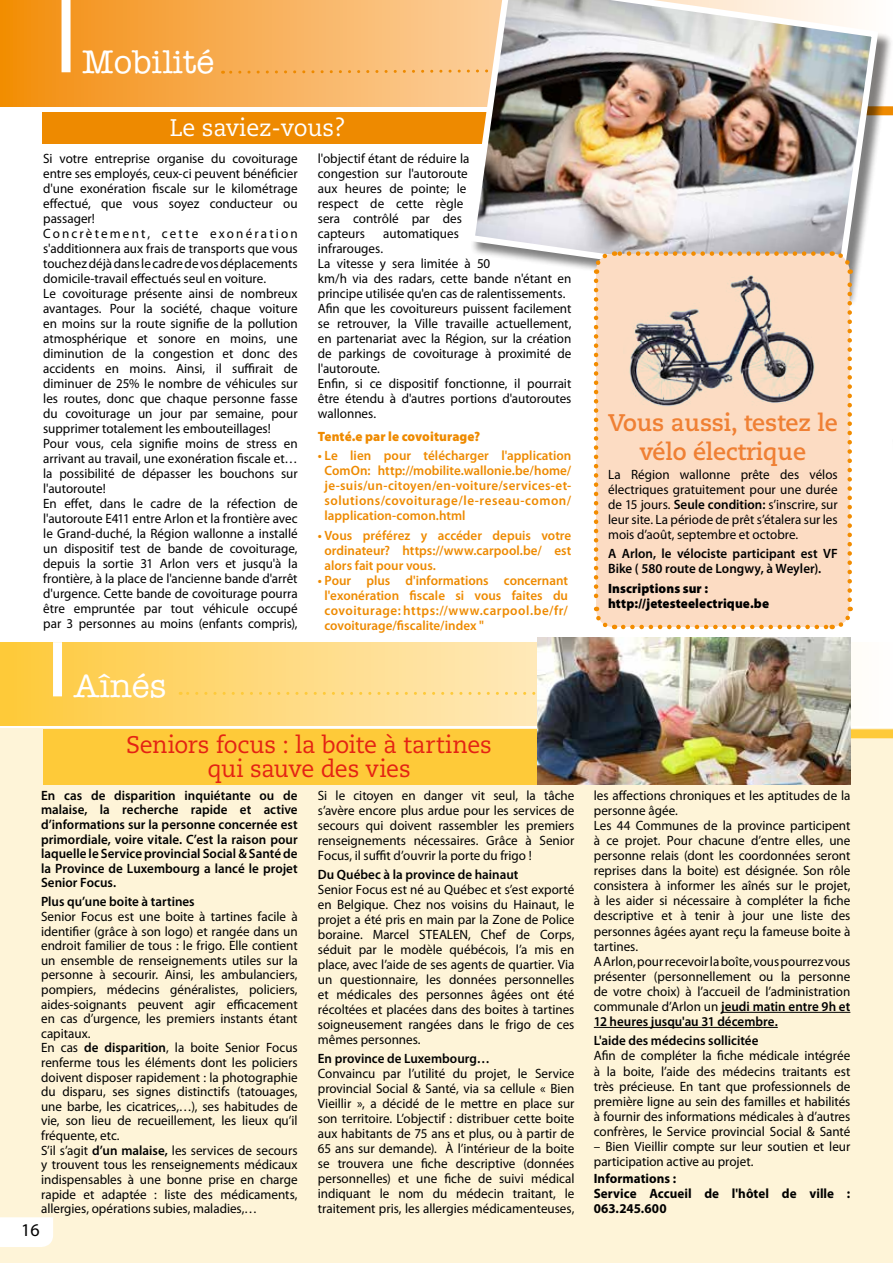
<style>
.page{position:relative;width:893px;height:1263px;background:#fff}
.page>*{position:absolute;margin:0;border:0;box-sizing:border-box;transform-origin:0 0}
.t1{font:500 33px "American Typewriter";color:#fff}
.t2{font:24px/24px "Caecilia LT Std";letter-spacing:-.005em;color:#e42313;text-align:center}
.t3{font:700 24px/28.8px "Caecilia LT Std";letter-spacing:-.005em;color:#ef8034;text-align:center}
.t4{font:24px "Caecilia LT Std";letter-spacing:-.005em;color:#fff}
.t5{font:18px "Myriad Pro";color:#000}
.t6{font:13.5px/15px "Myriad Pro";color:#000}
.t7{font:600 13.5px/14.5px "Myriad Pro";color:#000;text-align:justify}
.t8{font:600 13.5px/15px "Myriad Pro";letter-spacing:.005em;color:#ee8a00;text-align:justify}
.t9{font:700 13.5px/15.1px "Myriad Pro";letter-spacing:.005em;color:#000}
.t10{font:900 13.5px/15px "Myriad Pro";letter-spacing:.005em;color:#000}
.t11{font:900 13.5px "Myriad Pro";letter-spacing:.005em;color:#ee8a00}
.s1{font-weight:600}
</style>
<div class="page">
<div style="left:0;top:728px;width:893px;height:535px;background:#fef4d8"></div>
<div style="left:0;top:1217px;width:53px;height:30px;background:#fff"></div>
<svg style="left:0;top:0;width:465px;height:106px;background:#f7ab4f"></svg>
<div style="left:62px;top:0;width:9px;height:72px;background:#fff"></div>
<svg style="left:223px;top:66px;width:242px;height:9px;background:#f8b667"></svg>
<div style="left:43px;top:113px;width:807px;height:31px;background:#ee8a00"></div>
<div style="left:470px;top:0;width:423px;height:308px;background:#000;opacity:.5"></div>
<img style="left:465px;top:0;width:417px;height:297px">
<div style="left:596px;top:254px;width:254px;height:373px;background:#fcdcc3;border-radius:18px"></div>
<svg style="left:592px;top:281px;width:23px;height:349px"></svg>
<svg style="left:623px;top:607px;width:230px;height:23px"></svg>
<svg style="left:831px;top:249px;width:22px;height:351px"></svg>
<svg style="left:591px;top:250px;width:232px;height:24px"></svg>
<img style="left:624px;top:269px;width:198px;height:138px">
<svg style="left:0;top:642px;width:851px;height:83px;background:#fed97c"></svg>
<div style="left:53px;top:642px;width:9px;height:54px;background:#fff"></div>
<svg style="left:180px;top:692px;width:357px;height:3px"></svg>
<div style="left:843px;top:729px;width:50px;height:9px;background:#feca39"></div>
<div style="left:43px;top:729px;width:531px;height:56px;background:#feca39"></div>
<hr style="left:721px;top:1012px;width:129px;height:1px;background:#000">
<hr style="left:594px;top:1027px;width:184px;height:1px;background:#000">
<img style="left:537px;top:637px;width:313px;height:148px">
<h1 class="t1" style="left:82px;top:43px;width:133px">Mobilité</h1>
<h2 class="t4" style="left:170px;top:114px;width:177px">Le saviez-vous?</h2>
<p class="t6" style="left:43px;top:150px;width:256px">Si votre entreprise organise du covoiturage entre ses employés, ceux-ci peuvent bénéficier d'une exonération fiscale sur le kilométrage effectué, que vous soyez conducteur ou passager!<br>Concrètement, cette exonération s'additionnera aux frais de transports que vous touchez déjà dans le cadre de vos déplacements domicile-travail effectués seul en voiture.<br>Le covoiturage présente ainsi de nombreux avantages. Pour la société, chaque voiture en moins sur la route signifie de la pollution atmosphérique et sonore en moins, une diminution de la congestion et donc des accidents en moins. Ainsi, il suffirait de diminuer de 25% le nombre de véhicules sur les routes, donc que chaque personne fasse du covoiturage un jour par semaine, pour supprimer totalement les embouteillages!<br>Pour vous, cela signifie moins de stress en arrivant au travail, une exonération fiscale et… la possibilité de dépasser les bouchons sur l'autoroute!<br>En effet, dans le cadre de la réfection de l'autoroute E411 entre Arlon et la frontière avec le Grand-duché, la Région wallonne a installé un dispositif test de bande de covoiturage, depuis la sortie 31 Arlon vers et jusqu'à la frontière, à la place de l'ancienne bande d'arrêt d'urgence. Cette bande de covoiturage pourra être empruntée par tout véhicule occupé par 3 personnes au moins (enfants compris),</p>
<p class="t6" style="left:318px;top:150px;width:153px">l'objectif étant de réduire la congestion sur l'autoroute aux heures de pointe; le respect de cette règle sera contrôlé par des capteurs</p>
<p class="t6" style="left:383px;top:225px;width:77px">automatiques</p>
<p class="t6" style="left:318px;top:240px;width:255px">infrarouges.<br>La vitesse y sera limitée à 50<br>km/h via des radars, cette bande n'étant en principe utilisée qu'en cas de ralentissements.<br>Afin que les covoitureurs puissent facilement se retrouver, la Ville travaille actuellement, en partenariat avec la Région, sur la création de parkings de covoiturage à proximité de l'autoroute.<br>Enfin, si ce dispositif fonctionne, il pourrait être étendu à d'autres portions d'autoroutes wallonnes.</p>
<p class="t11" style="left:318px;top:427px;width:164px">Tenté.e par le covoiturage?</p>
<p class="t8" style="left:325px;top:448px;width:248px;text-indent:-7px">• Le lien pour télécharger l'application ComOn: http://mobilite.wallonie.be/home/ je-suis/un-citoyen/en-voiture/services-et&shy;solutions/covoiturage/le-reseau-comon/ lapplication-comon.html</p>
<p class="t8" style="left:325px;top:527px;width:248px;text-indent:-7px">• Vous préférez y accéder depuis votre ordinateur? https://www.carpool.be/ est alors fait pour vous.</p>
<p class="t8" style="left:325px;top:572px;width:245px;text-indent:-7px">• Pour plus d'informations concernant l'exonération fiscale si vous faites du covoiturage: https://www.carpool.be/fr/ covoiturage/fiscalite/index "</p>
<h1 class="t1" style="left:74px;top:667px;width:95px">Aînés</h1>
<h2 class="t2" style="left:126px;top:733px;width:367px">Seniors focus : la boite à tartines qui sauve des vies</h2>
<p class="t6" style="left:318px;top:787px;width:258px;text-align:justify">Si le citoyen en danger vit seul, la tâche s’avère encore plus ardue pour les services de secours qui doivent rassembler les premiers renseignements nécessaires. Grâce à Senior Focus, il suffit d’ouvrir la porte du frigo !</p>
<p class="t7" style="left:318px;top:867px;width:202px">Du Québec à la province de hainaut</p>
<p class="t6" style="left:318px;top:882px;width:258px;text-align:justify">Senior Focus est né au Québec et s’est exporté en Belgique. Chez nos voisins du Hainaut, le projet a été pris en main par la Zone de Police boraine. Marcel STEALEN, Chef de Corps, séduit par le modèle québécois, l’a mis en place, avec l’aide de ses agents de quartier. Via un questionnaire, les données personnelles et médicales des personnes âgées ont été récoltées et placées dans des boites à tartines soigneusement rangées dans le frigo de ces mêmes personnes.</p>
<p class="t7" style="left:318px;top:1051px;width:174px">En province de Luxembourg…</p>
<p class="t6" style="left:318px;top:1066px;width:258px;text-align:justify">Convaincu par l’utilité du projet, le Service provincial Social &amp; Santé, via sa cellule « Bien Vieillir », a décidé de le mettre en place sur son territoire. L’objectif : distribuer cette boite aux habitants de 75 ans et plus, ou à partir de 65 ans sur demande). À l’intérieur de la boite se trouvera une fiche descriptive (données personnelles) et une fiche de suivi médical indiquant le nom du médecin traitant, le traitement pris, les allergies médicamenteuses,</p>
<p class="t7" style="left:41px;top:788px;width:258px">En cas de disparition inquiétante ou de malaise, la recherche rapide et active d’informations sur la personne concernée est primordiale, voire vitale. C’est la raison pour laquelle le Service provincial Social &amp; Santé de la Province de Luxembourg a lancé le projet Senior Focus.</p>
<p class="t7" style="left:41px;top:894px;width:155px">Plus qu’une boite à tartines</p>
<p class="t6" style="left:41px;top:909px;width:258px;line-height:14.5px">Senior Focus est une boite à tartines facile à identifier (grâce à son logo) et rangée dans un endroit familier de tous : le frigo. Elle contient un ensemble de renseignements utiles sur la personne à secourir. Ainsi, les ambulanciers, pompiers, médecins généralistes, policiers, aides-soignants peuvent agir efficacement en cas d’urgence, les premiers instants étant capitaux.<br>En cas <span class="s1">de disparition</span>, la boite Senior Focus renferme tous les éléments dont les policiers doivent disposer rapidement : la photographie du disparu, ses signes distinctifs (tatouages, une barbe, les cicatrices,…), ses habitudes de vie, son lieu de recueillement, les lieux qu’il fréquente, etc.<br>S’il s’agit <span class="s1">d’un malaise,</span> les services de secours y trouvent tous les renseignements médicaux indispensables à une bonne prise en charge rapide et adaptée : liste des médicaments, allergies, opérations subies, maladies,…</p>
<h3 class="t5" style="left:21px;top:1219px;width:20px">16</h3>
<h2 class="t3" style="left:608px;top:409px;width:231px">Vous aussi, testez le vélo électrique</h2>
<p class="t6" style="left:608px;top:467px;width:231px;text-align:justify">La Région wallonne prête des vélos électriques gratuitement pour une durée de 15 jours. <span class="s1">Seule condition:</span> s’inscrire, sur leur site. La période de prêt s’étalera sur les mois d’août, septembre et octobre.</p>
<p class="t7" style="left:608px;top:546px;width:231px;line-height:15px">A Arlon, le vélociste participant est VF<br>Bike ( 580 route de Longwy, à Weyler).</p>
<p class="t10" style="left:608px;top:580px;width:163px">Inscriptions sur : http://jetesteelectrique.be</p>
<p class="t6" style="left:594px;top:787px;width:258px">les affections chroniques et les aptitudes de la personne âgée.<br>Les 44 Communes de la province participent à ce projet. Pour chacune d’entre elles, une personne relais (dont les coordonnées seront reprises dans la boite) est désignée. Son rôle consistera à informer les aînés sur le projet, à les aider si nécessaire à compléter la fiche descriptive et à tenir à jour une liste des personnes âgées ayant reçu la fameuse boite à tartines.<br>A Arlon, pour recevoir la boîte, vous pourrez vous présenter (personnellement ou la personne de votre choix) à l’accueil de l’administration communale d’Arlon un <span class="s1">jeudi matin entre 9h et 12 heures jusqu'au 31 décembre.</span></p>
<p class="t7" style="left:594px;top:1033px;width:166px">L'aide des médecins sollicitée</p>
<p class="t6" style="left:594px;top:1048px;width:258px;text-align:justify">Afin de compléter la fiche médicale intégrée à la boite, l’aide des médecins traitants est très précieuse. En tant que professionnels de première ligne au sein des familles et habilités à fournir des informations médicales à d’autres confrères, le Service provincial Social &amp; Santé</p>
<p class="t6" style="left:594px;top:1139px;width:258px">– Bien Vieillir compte sur leur soutien et leur participation active au projet.</p>
<p class="t9" style="left:594px;top:1170px;width:258px">Informations :<br>Service Accueil de l'hôtel de ville :<br>063.245.600</p>
</div>
